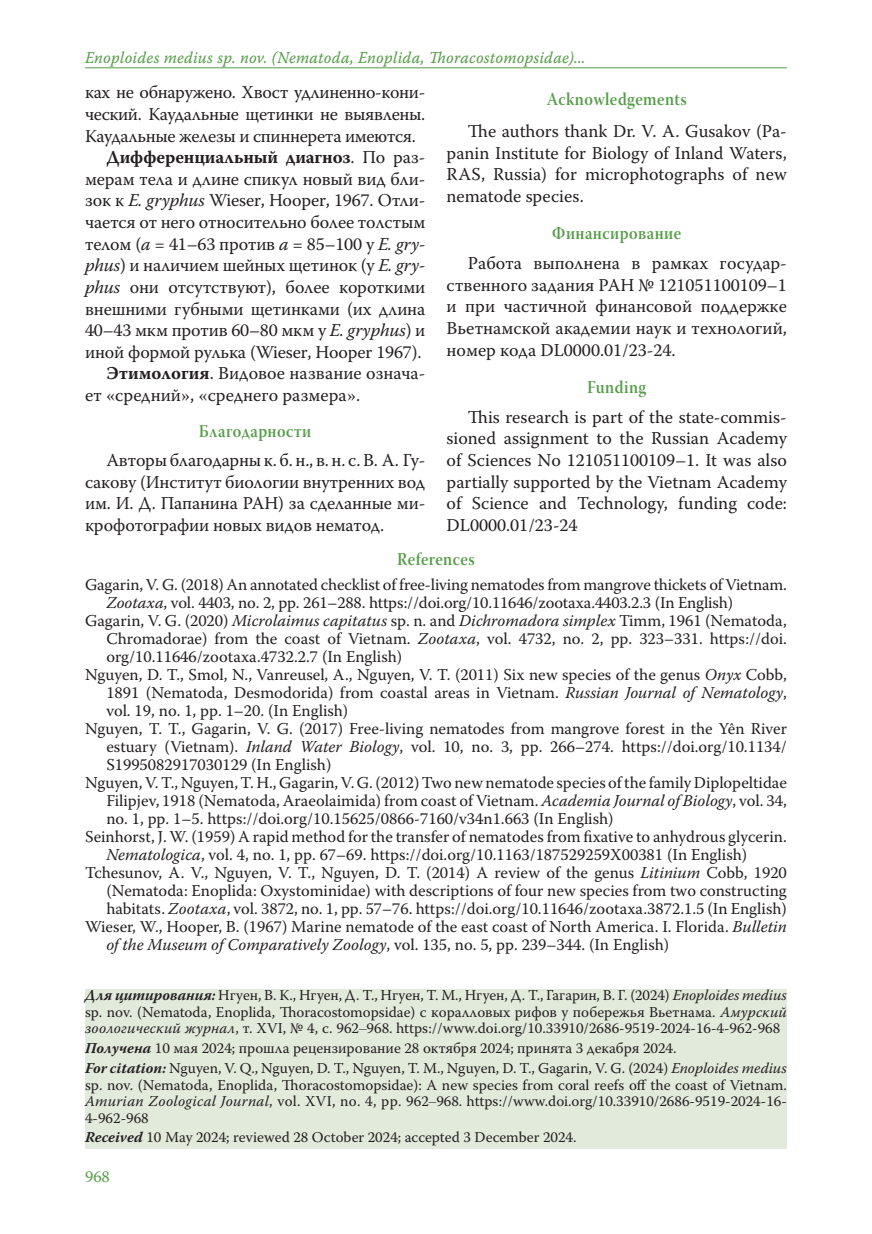
<style>
.page{position:relative;width:872px;height:1234px;background:#fff}
.page>*{position:absolute;margin:0;border:0;box-sizing:border-box;transform-origin:0 0}
.t1{font:18px/21.6px "Warnock Pro";color:#231f20;text-align:justify}
.Заголовок_1{font:18px "Warnock Pro Semibold Subh";letter-spacing:.025em;color:#559d49;scale:.9 1}
.t2{font:16.5px/18px "Warnock Pro";color:#231f20;text-align:justify}
.colon_right{font:16.5px "Warnock Pro It Capt";letter-spacing:.01em;color:#559d49;scale:.95 1}
.t3{font:16.5px "Warnock Pro";color:#559d49}
.Affiliation_info{font:15px/16.5px "Warnock Pro";color:#231f20;text-align:justify}
.s1{font-weight:700}
.s2{font-style:italic}
.s3{font-weight:700;font-style:italic}
.s4{font-family:"Times New Roman"}
</style>
<div class="page">
<div style="left:85px;top:989px;width:702px;height:159px;background:#e1eadb"></div>
<hr style="left:85px;top:67px;width:702px;height:1px;background:#559d49">
<p class="colon_right" style="left:85px;top:48px;width:528px">Enoploides medius sp. nov. (Nematoda, Enoplida, Thoracostomopsidae)...</p>
<p class="t1" style="left:85px;top:81px;width:342px">ках не обнаружено. Хвост удлиненно-кони&shy;ческий. Каудальные щетинки не выявлены.<br>Каудальные железы и спиннерета имеются.</p>
<p class="t1" style="left:85px;top:146px;width:342px;text-indent:21px"><span class="s1">Дифференциальный диагноз</span>. По раз&shy;мерам тела и длине спикул новый вид бли&shy;зок к <span class="s2">E. gryphus</span> Wieser, Hooper, 1967. Отли&shy;чается от него относительно более толстым телом (<span class="s2">а</span> = 41–63 против <span class="s2">а</span> = 85–100 у <span class="s2">E. gry&shy;phus</span>) и наличием шейных щетинок (у <span class="s2">E. gry&shy;phus</span> они отсутствуют), более короткими внешними губными щетинками (их длина 40–43 мкм против 60–80 мкм у <span class="s2">E. gryphus</span>) и иной формой рулька (Wieser, Hooper 1967).</p>
<p class="t1" style="left:85px;top:362px;width:342px;text-indent:21px"><span class="s1">Этимология</span>. Видовое название означа&shy;ет «средний», «среднего размера».</p>
<p class="Заголовок_1" style="left:199px;top:420px;width:126px">Благодарности</p>
<p class="t1" style="left:85px;top:449px;width:342px;text-indent:21px">Авторы благодарны к. б. н., в. н. с. В. А. Гу&shy;сакову (Институт биологии внутренних вод им. И. Д. Папанина РАН) за сделанные ми&shy;крофотографии новых видов нематод.</p>
<p class="Заголовок_1" style="left:547px;top:88px;width:157px">Acknowledgements</p>
<p class="t1" style="left:446px;top:120px;width:342px;text-indent:21px">The authors thank Dr. V. A. Gusakov (Pa&shy;panin Institute for Biology of Inland Waters, RAS, Russia) for microphotographs of new nematode species.</p>
<p class="Заголовок_1" style="left:552px;top:222px;width:145px">Финансирование</p>
<p class="t1" style="left:446px;top:252px;width:342px;text-indent:21px">Работа выполнена в рамках государ&shy;ственного задания РАН № 121051100109–1 и при частичной финансовой поддержке Вьетнамской академии наук и технологий, номер кода DL0000.01/23-24.</p>
<p class="Заголовок_1" style="left:587px;top:376px;width:67px">Funding</p>
<p class="t1" style="left:446px;top:406px;width:342px;text-indent:21px">This research is part of the state-commis&shy;sioned assignment to the Russian Academy of Sciences No 121051100109–1. It was also partially supported by the Vietnam Academy of Science and Technology, funding code:<br>DL0000.01/23-24</p>
<p class="Заголовок_1" style="left:397px;top:547px;width:87px">References</p>
<p class="t2" style="left:106px;top:575px;width:682px;text-indent:-21px">Gagarin, V. G. (2018) An annotated checklist of free-living nematodes from mangrove thickets of Vietnam.<br><span class="s2">Zootaxa</span>, vol. 4403, no. 2, pp. 261–288. https://doi.org/10.11646/zootaxa.4403.2.3 (In English)</p>
<p class="t2" style="left:106px;top:611px;width:682px;text-indent:-21px">Gagarin, V. G. (2020) <span class="s2">Microlaimus capitatus</span> sp. n. and <span class="s2">Dichromadora simplex</span> Timm, 1961 (Nematoda, Chromadorae) from the coast of Vietnam. <span class="s2">Zootaxa</span>, vol. 4732, no. 2, pp. 323–331. https://doi. org/10.11646/zootaxa.4732.2.7 (In English)</p>
<p class="t2" style="left:106px;top:665px;width:682px;text-indent:-21px">Nguyen, D. T., Smol, N., Vanreusel, A., Nguyen, V. T. (2011) Six new species of the genus <span class="s2">Onyx</span> Cobb, 1891 (Nematoda, Desmodorida) from coastal areas in Vietnam. <span class="s2">Russian Journal of Nematology</span>, vol. 19, no. 1, pp. 1–20. (In English)</p>
<p class="t2" style="left:106px;top:719px;width:682px;text-indent:-21px">Nguyen, T. T., Gagarin, V. G. (2017) Free-living nematodes from mangrove forest in the Yên River estuary (Vietnam). <span class="s2">Inland Water Biology</span>, vol. 10, no. 3, pp. 266–274. https://doi.org/10.1134/ S1995082917030129 (In English)</p>
<p class="t2" style="left:106px;top:773px;width:682px;text-indent:-21px">Nguyen, V. T., Nguyen, T. H., Gagarin, V. G. (2012) Two new nematode species of the family Diplopeltidae Filipjev, 1918 (Nematoda, Araeolaimida) from coast of Vietnam. <span class="s2">Academia Journal of Biology</span>, vol. 34, no. 1, pp. 1–5. https://doi.org/10.15625/0866-7160/v34n1.663 (In English)</p>
<p class="t2" style="left:106px;top:827px;width:682px;text-indent:-21px">Seinhorst, J. W. (1959) A rapid method for the transfer of nematodes from fixative to anhydrous glycerin.<br><span class="s2">Nematologica</span>, vol. 4, no. 1, pp. 67–69. https://doi.org/10.1163/187529259X00381 (In English)</p>
<p class="t2" style="left:106px;top:863px;width:682px;text-indent:-21px">Tchesunov, A. V., Nguyen, V. T., Nguyen, D. T. (2014) A review of the genus <span class="s2">Litinium</span> Cobb, 1920 (Nematoda: Enoplida: Oxystominidae) with descriptions of four new species from two constructing habitats. <span class="s2">Zootaxa</span>, vol. 3872, no. 1, pp. 57–76. https://doi.org/10.11646/zootaxa.3872.1.5 (In English)</p>
<p class="t2" style="left:106px;top:917px;width:682px;text-indent:-21px">Wieser, W., Hooper, B. (1967) Marine nematode of the east coast of North America. I. Florida. <span class="s2">Bulletin of the Museum of Comparatively Zoology</span>, vol. 135, no. 5, pp. 239–344. (In English)</p>
<p class="Affiliation_info" style="left:85px;top:986px;width:703px"><span class="s3">Для цитирования:</span> Нгуен, В. К., Нгуен, Д. Т., Нгуен, Т. М., Нгуен, Д. Т., Гагарин, В. Г. (2024) <span class="s2">Enoploides medius </span>sp. nov. (Nematoda, Enoplida, Thoracostomopsidae) с коралловых рифов у побережья Вьетнама. <span class="s2">Амурский зоологический журнал</span>, т. XVI, № 4, с. 962<span class="s4">–</span>968. https://www.doi.org/10.33910/2686-9519-2024-16-4-962-968</p>
<p class="Affiliation_info" style="left:85px;top:1038px;width:593px"><span class="s3">Получена</span> 10 мая 2024; прошла рецензирование 28 октября 2024; принята 3 декабря 2024.</p>
<p class="Affiliation_info" style="left:85px;top:1059px;width:703px"><span class="s3">For citation:</span> Nguyen, V. Q., Nguyen, D. T., Nguyen, T. M., Nguyen, D. T., Gagarin, V. G. (2024) <span class="s2">Enoploides medius </span>sp. nov. (Nematoda, Enoplida, Thoracostomopsidae): A new species from coral reefs off the coast of Vietnam.<br><span class="s2">Amurian Zoological Journal</span>, vol. XVI, no. 4, pp. 962<span class="s4">–</span>968. https://www.doi.org/10.33910/2686-9519-2024-16- 4-962-968</p>
<p class="Affiliation_info" style="left:85px;top:1128px;width:493px"><span class="s3">Received</span> 10 May 2024; reviewed 28 October 2024; accepted 3 December 2024.</p>
<p class="t3" style="left:85px;top:1166px;width:26px">968</p>
</div>
